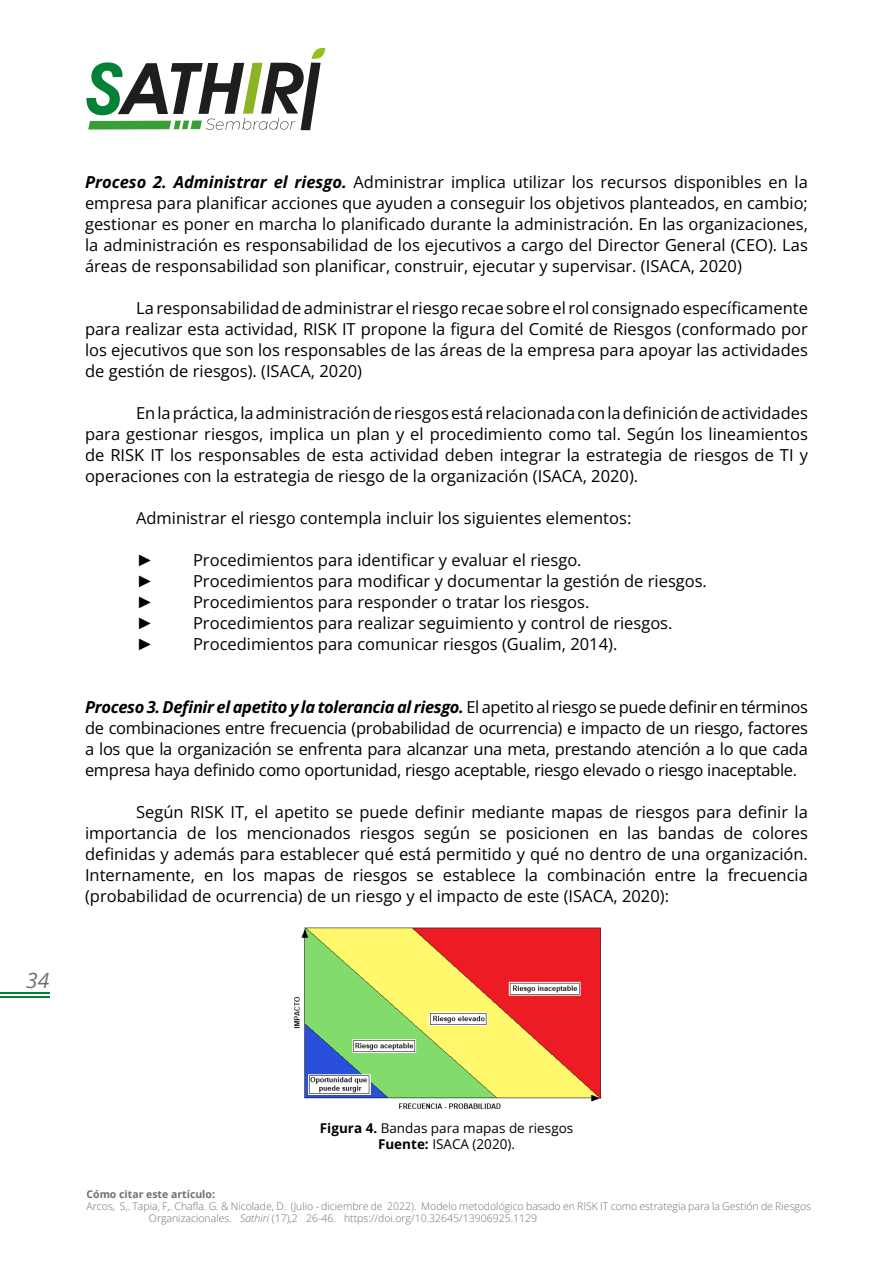
<style>
.page{position:relative;width:893px;height:1263px;background:#fff}
.page>*{position:absolute;margin:0;border:0;box-sizing:border-box;transform-origin:0 0}
.t1{font:italic 21px "Open Sans";color:#706f6f}
.t2{font:16.5px/21px "Open Sans";color:#000;text-align:justify}
.t3{font:900 16.5px "Arial";color:#000}
.t4{font:13.5px/16.5px "Open Sans";color:#000;text-align:center}
.t5{font:300 10.5px/12px "Open Sans";color:#706f6f}
.t6{font:700 10.5px "Open Sans";color:#706f6f}
.s1{font-weight:700;font-style:italic}
.s2{font-weight:700}
.s3{font-style:italic}
</style>
<div class="page">
<hr style="left:0;top:992px;width:49px;height:2px;background:#028137">
<hr style="left:0;top:996px;width:49px;height:2px;background:#028137">
<svg style="left:86px;top:47px;width:239px;height:83px"></svg>
<img style="left:294px;top:927px;width:308px;height:182px">
<p class="t1" style="left:26px;top:966px;width:25px">34</p>
<p class="t2" style="left:85px;top:171px;width:724px"><span class="s1">Proceso 2. Administrar el riesgo.</span> Administrar implica utilizar los recursos disponibles en la empresa para planificar acciones que ayuden a conseguir los objetivos planteados, en cambio; gestionar es poner en marcha lo planificado durante la administración. En las organizaciones, la administración es responsabilidad de los ejecutivos a cargo del Director General (CEO). Las áreas de responsabilidad son planificar, construir, ejecutar y supervisar. (ISACA, 2020)</p>
<p class="t2" style="left:85px;top:297px;width:724px;text-indent:51px">La responsabilidad de administrar el riesgo recae sobre el rol consignado específicamente para realizar esta actividad, RISK IT propone la figura del Comité de Riesgos (conformado por los ejecutivos que son los responsables de las áreas de la empresa para apoyar las actividades de gestión de riesgos). (ISACA, 2020)</p>
<p class="t2" style="left:85px;top:402px;width:724px;text-indent:51px">En la práctica, la administración de riesgos está relacionada con la definición de actividades para gestionar riesgos, implica un plan y el procedimiento como tal. Según los lineamientos de RISK IT los responsables de esta actividad deben integrar la estrategia de riesgos de TI y operaciones con la estrategia de riesgo de la organización (ISACA, 2020).</p>
<p class="t2" style="left:136px;top:507px;width:497px">Administrar el riesgo contempla incluir los siguientes elementos:</p>
<p class="t3" style="left:137px;top:548px;width:18px">►</p>
<p class="t2" style="left:193px;top:549px;width:390px">Procedimientos para identificar y evaluar el riesgo.</p>
<p class="t3" style="left:137px;top:569px;width:18px">►</p>
<p class="t2" style="left:193px;top:570px;width:515px">Procedimientos para modificar y documentar la gestión de riesgos.</p>
<p class="t3" style="left:137px;top:590px;width:18px">►</p>
<p class="t2" style="left:193px;top:591px;width:398px">Procedimientos para responder o tratar los riesgos.</p>
<p class="t3" style="left:137px;top:611px;width:18px">►</p>
<p class="t2" style="left:193px;top:612px;width:481px">Procedimientos para realizar seguimiento y control de riesgos.</p>
<p class="t3" style="left:137px;top:632px;width:18px">►</p>
<p class="t2" style="left:193px;top:633px;width:426px">Procedimientos para comunicar riesgos (Gualim, 2014).</p>
<p class="t2" style="left:85px;top:696px;width:724px"><span class="s1">Proceso 3. Definir el apetito y la tolerancia al riesgo.</span> El apetito al riesgo se puede definir en términos de combinaciones entre frecuencia (probabilidad de ocurrencia) e impacto de un riesgo, factores a los que la organización se enfrenta para alcanzar una meta, prestando atención a lo que cada empresa haya definido como oportunidad, riesgo aceptable, riesgo elevado o riesgo inaceptable.</p>
<p class="t2" style="left:85px;top:801px;width:724px;text-indent:51px">Según RISK IT, el apetito se puede definir mediante mapas de riesgos para definir la importancia de los mencionados riesgos según se posicionen en las bandas de colores definidas y además para establecer qué está permitido y qué no dentro de una organización.<br>Internamente, en los mapas de riesgos se establece la combinación entre la frecuencia (probabilidad de ocurrencia) de un riesgo y el impacto de este (ISACA, 2020):</p>
<p class="t4" style="left:320px;top:1119px;width:255px"><span class="s2">Figura 4.</span> Bandas para mapas de riesgos<br><span class="s2">Fuente:</span> ISACA (2020).</p>
<p class="t6" style="left:86px;top:1187px;width:130px">Cómo citar este artículo:</p>
<p class="t5" style="left:149px;top:1199px;width:664px;text-indent:-63px">Arcos, S,. Tapia, F,. Chafla. G. &amp; Nicolade, D. (Julio - diciembre de 2022). Modelo metodológico basado en RISK IT como estrategia para la Gestión de Riesgos<br>Organizacionales. <span class="s3">Sathiri</span> (17),2 26-46. https://doi.org/10.32645/13906925.1129</p>
</div>
